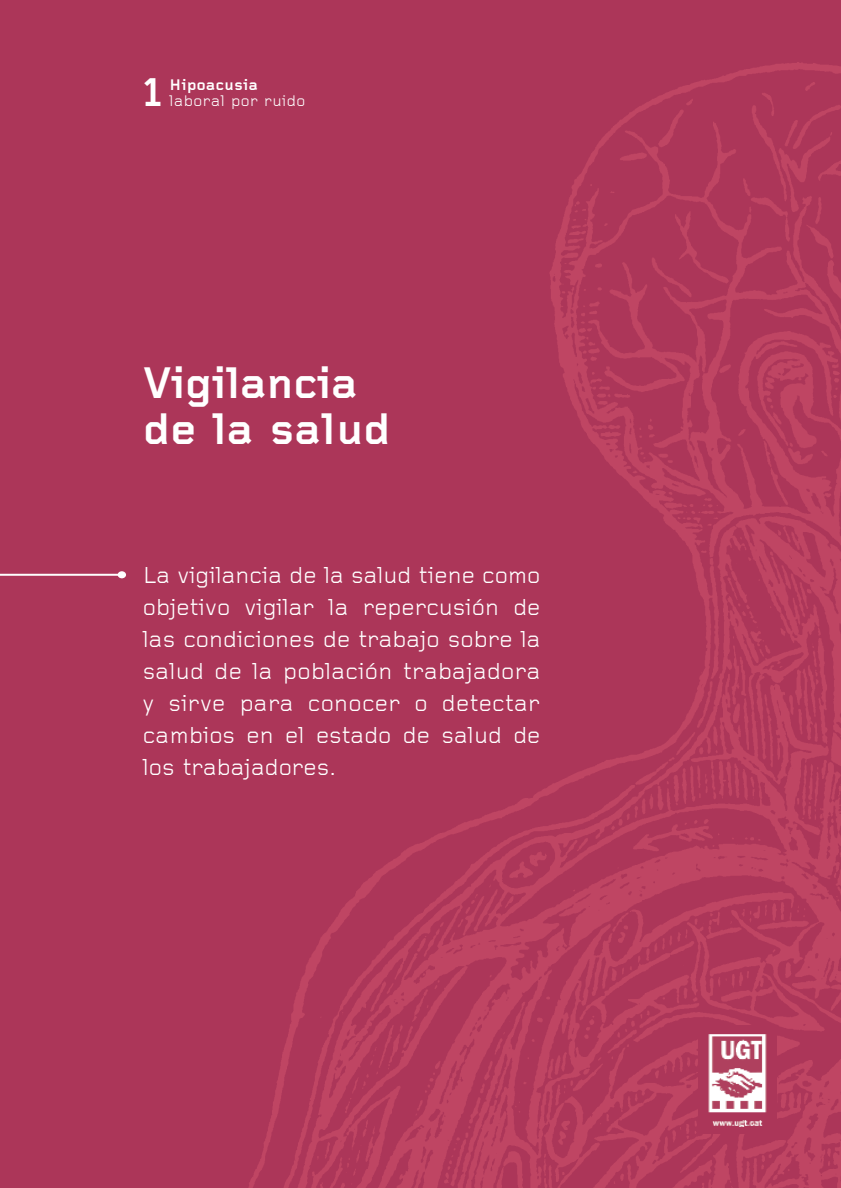
<style>
.page{position:relative;width:841px;height:1188px;background:#fff}
.page>*{position:absolute;margin:0;border:0;box-sizing:border-box;transform-origin:0 0}
.t1{font:700 46px/46px "Foundry Gridnik";color:#fff}
.t2{font:700 41.8px "Foundry Gridnik";color:#fff}
.t3{font:24px/32px "Foundry Gridnik";color:#fff;text-align:justify}
.t4{font:16px "Foundry Gridnik";letter-spacing:.03em;color:#fff}
.t5{font:700 16px "Foundry Gridnik";letter-spacing:.03em;color:#fff}
</style>
<div class="page">
<img style="left:0;top:0;width:841px;height:1188px">
<div style="left:118px;top:571px;width:8px;height:7px;background:#fff;border-radius:50%"></div>
<hr style="left:0;top:574px;width:122px;height:2px;background:#fff">
<div style="left:698px;top:1025px;width:79px;height:109px;background:#ac3659"></div>
<img style="left:708px;top:1034px;width:59px;height:93px">
<h2 class="t2" style="left:140px;top:78px;width:27px">1</h2>
<p class="t5" style="left:169px;top:79px;width:90px">Hipoacusia</p>
<p class="t4" style="left:169px;top:95px;width:137px">laboral por ruido</p>
<h1 class="t1" style="left:144px;top:363px;width:248px">Vigilancia de la salud</h1>
<p class="t3" style="left:143px;top:561px;width:399px">La vigilancia de la salud tiene como objetivo vigilar la repercusión de las condiciones de trabajo sobre la salud de la población trabajadora y sirve para conocer o detectar cambios en el estado de salud de los trabajadores.</p>
</div>
